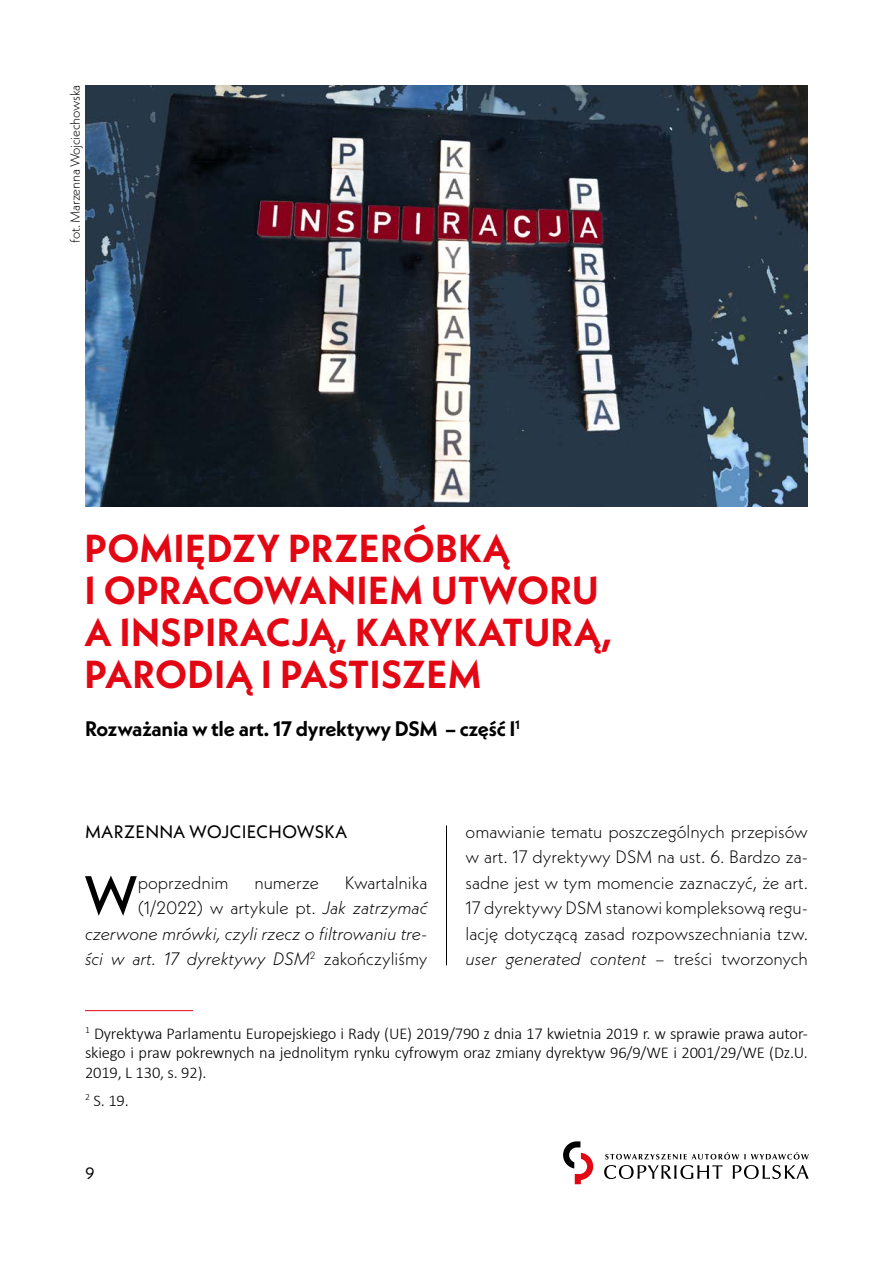
<style>
.page{position:relative;width:893px;height:1263px;background:#fff}
.page>*{position:absolute;margin:0;border:0;box-sizing:border-box;transform-origin:0 0}
.t1{font:500 54.45px "Neue Kabel";color:#000}
.t2{font:700 39px/42px "Neue Kabel";letter-spacing:.01em;color:#e30613}
.t3{font:700 21px "Neue Kabel";letter-spacing:-.01em;color:#000}
.t4{font:300 18px/25.5px "Neue Kabel";color:#000;text-align:justify}
.t5{font:italic 300 18px/25.5px "Neue Kabel";color:#000;text-align:right}
.t6{font:18px "Neue Kabel";letter-spacing:.01em;color:#000}
.t7{font:300 16.5px/19.5px "Calibri";letter-spacing:-.01em;color:#000;text-align:justify}
.t8{font:16.5px "Neue Kabel";color:#000}
.t9{font:300 13.5px "Neue Kabel";letter-spacing:-.02em;color:#000}
.s1{font-style:normal}
.s2{font-style:italic}
</style>
<div class="page">
<svg style="left:563px;top:1141px;width:30px;height:43px"></svg>
<svg style="left:605px;top:1152px;width:204px;height:7px"></svg>
<svg style="left:604px;top:1165px;width:205px;height:14px"></svg>
<hr style="left:85px;top:1010px;width:108px;height:1px;background:#e30613">
<img style="left:85px;top:85px;width:723px;height:421px">
<hr style="left:446px;top:825px;width:1px;height:140px;background:#000">
<p class="t9" style="left:67px;top:243px;width:159px;rotate:-90deg">fot. Marzenna Wojciechowska</p>
<h2 class="t2" style="left:85px;top:527px;width:529px">POMIĘDZY PRZERÓBKĄ<br>I OPRACOWANIEM UTWORU<br>A INSPIRACJĄ, KARYKATURĄ,<br>PARODIĄ I PASTISZEM</h2>
<p class="t3" style="left:85px;top:715px;width:436px">Rozważania w tle art. 17 dyrektywy DSM – część I<sup>1</sup></p>
<p class="t6" style="left:85px;top:820px;width:264px">MARZENNA WOJCIECHOWSKA</p>
<h1 class="t1" style="left:84px;top:860px;width:55px">W</h1>
<p class="t4" style="left:138px;top:869px;width:92px">poprzednim</p>
<p class="t4" style="left:254px;top:869px;width:66px">numerze</p>
<p class="t5" style="left:85px;top:870px;width:344px"><span class="s1">Kwartalnika<br>(1/2022) w artykule pt.</span> Jak zatrzymać czerwone mrówki, czyli rzecz o filtrowaniu tre&shy;ści w art. 17 dyrektywy DSM<sup>2</sup> <span class="s1">zakończyliśmy</span></p>
<p class="t4" style="left:466px;top:818px;width:344px">omawianie tematu poszczególnych przepisów w art. 17 dyrektywy DSM na ust. 6. Bardzo za&shy;sadne jest w tym momencie zaznaczyć, że art.<br>17 dyrektywy DSM stanowi kompleksową regu&shy;lację dotyczącą zasad rozpowszechniania tzw. <span class="s2">user generated content</span> – treści tworzonych</p>
<p class="t7" style="left:85px;top:1023px;width:724px"><sup>1</sup> Dyrektywa Parlamentu Europejskiego i Rady (UE) 2019/790 z dnia 17 kwietnia 2019 r. w sprawie prawa autor&shy;skiego i praw pokrewnych na jednolitym rynku cyfrowym oraz zmiany dyrektyw 96/9/WE i 2001/29/WE (Dz.U.<br>2019, L 130, s. 92).</p>
<p class="t7" style="left:85px;top:1090px;width:45px"><sup>2</sup> S. 19.</p>
<p class="t8" style="left:85px;top:1162px;width:11px">9</p>
</div>
